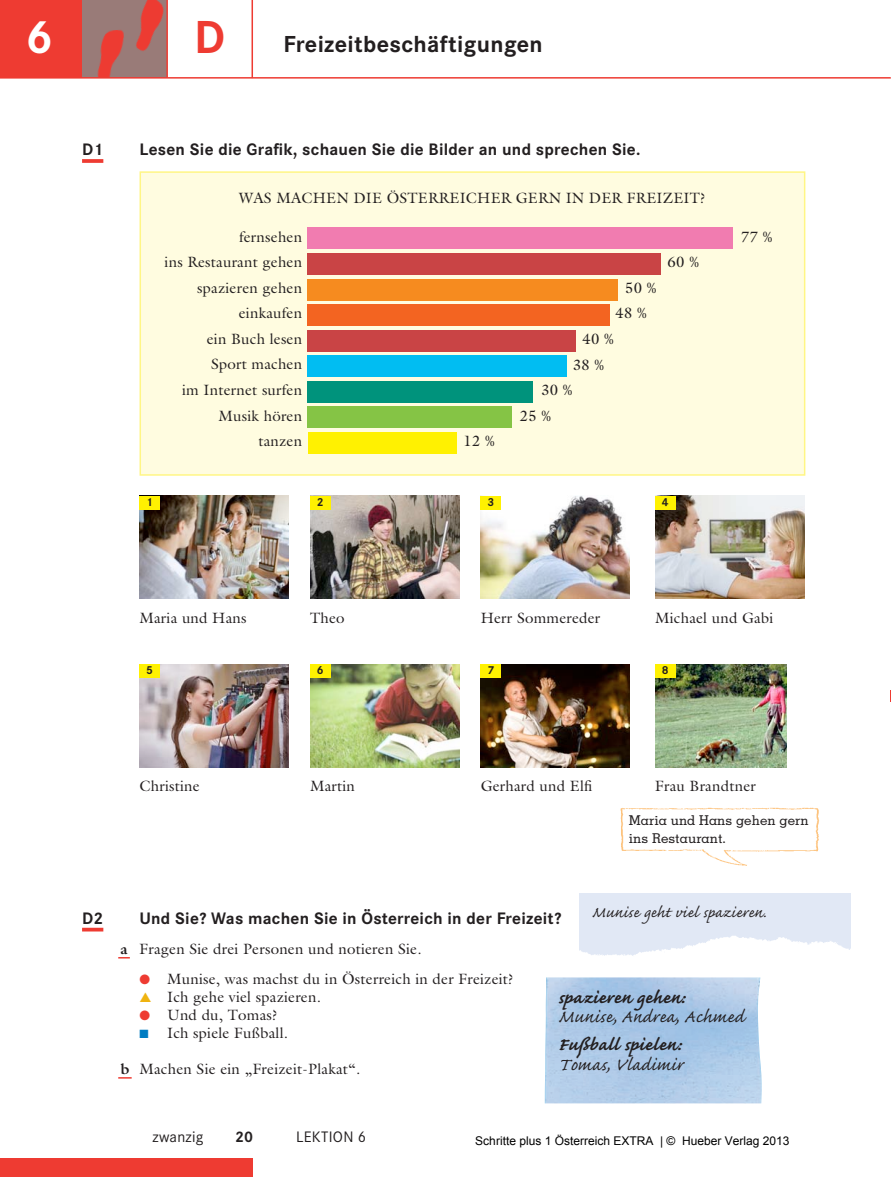
<style>
.page{position:relative;width:896px;height:1177px;background:#fff}
.page>*{position:absolute;margin:0;border:0;box-sizing:border-box;transform-origin:0 0}
.t1{font:700 48px "Corporate S";color:#fff}
.t2{font:700 24px "Corporate S";letter-spacing:.015em;color:#231f20}
.t3{font:22.5px "Caflisch Script";letter-spacing:.015em;color:#231f20}
.t4{font:700 22.5px "Caflisch Script";letter-spacing:.015em;color:#231f20}
.t5{font:19.5px "Caflisch Script";letter-spacing:.015em;color:#231f20}
.t6{font:700 17.25px "Corporate S";letter-spacing:.015em;color:#231f20}
.t7{font:15.75px "Corporate S";letter-spacing:.015em;color:#231f20}
.t8{font:700 15.75px "Corporate S";color:#231f20}
.t9{font:15px/25.5px "Galliard";letter-spacing:.015em;color:#231f20}
.t10{font:500 13.5px/18px "Memphis";color:#231f20}
.t11{font:12px "Arial";color:#000}
.t12{font:700 12px "Corporate S";color:#231f20}
.s1{font-size:48px;color:#ee3b32}
.s2{font-weight:700}
.s3{color:#ee3b32}
.s4{color:#efb310}
.s5{color:#007cc2}
</style>
<div class="page">
<img style="left:655px;top:664px;width:131px;height:102px">
<img style="left:480px;top:664px;width:149px;height:102px">
<img style="left:310px;top:664px;width:149px;height:102px">
<img style="left:139px;top:664px;width:149px;height:102px">
<img style="left:655px;top:496px;width:149px;height:102px">
<img style="left:480px;top:496px;width:149px;height:102px">
<img style="left:310px;top:496px;width:149px;height:102px">
<img style="left:140px;top:496px;width:149px;height:102px">
<svg style="left:82px;top:159px;width:21px;height:4px"></svg>
<svg style="left:82px;top:927px;width:21px;height:4px"></svg>
<svg style="left:118px;top:957px;width:12px;height:1px"></svg>
<svg style="left:118px;top:1077px;width:14px;height:1px"></svg>
<div style="left:139px;top:496px;width:21px;height:13px;background:#fff101"></div>
<div style="left:139px;top:664px;width:21px;height:13px;background:#fff101"></div>
<div style="left:310px;top:496px;width:20px;height:13px;background:#fff101"></div>
<div style="left:480px;top:496px;width:21px;height:13px;background:#fff101"></div>
<div style="left:655px;top:496px;width:20px;height:13px;background:#fff101"></div>
<div style="left:310px;top:664px;width:20px;height:13px;background:#fff101"></div>
<div style="left:480px;top:664px;width:21px;height:13px;background:#fff101"></div>
<div style="left:655px;top:664px;width:20px;height:13px;background:#fff101"></div>
<div style="left:579px;top:893px;width:271px;height:65px;background:#e1e8f5"></div>
<img style="left:579px;top:925px;width:272px;height:33px">
<img style="left:620px;top:807px;width:199px;height:59px">
<div style="left:140px;top:172px;width:664px;height:303px;background:#fffce0"></div>
<div style="left:139px;top:171px;width:666px;height:304px;border:2px solid #fff685"></div>
<div style="left:307px;top:228px;width:426px;height:21px;background:#f17cb0"></div>
<div style="left:307px;top:253px;width:353px;height:21px;background:#c94445"></div>
<div style="left:307px;top:279px;width:311px;height:21px;background:#f68b1f"></div>
<div style="left:307px;top:304px;width:302px;height:21px;background:#f36421"></div>
<div style="left:307px;top:330px;width:268px;height:21px;background:#c94445"></div>
<div style="left:307px;top:355px;width:260px;height:21px;background:#01bdf2"></div>
<div style="left:307px;top:381px;width:226px;height:21px;background:#00937c"></div>
<div style="left:307px;top:406px;width:205px;height:21px;background:#85c445"></div>
<div style="left:307px;top:432px;width:149px;height:21px;background:#fff101"></div>
<img style="left:544px;top:977px;width:217px;height:126px">
<div style="left:81px;top:0;width:86px;height:78px;background:#997b78"></div>
<img style="left:136px;top:0;width:28px;height:51px">
<img style="left:97px;top:30px;width:27px;height:47px">
<hr style="left:251px;top:0;width:2px;height:78px;background:#ee3b32">
<hr style="left:0;top:77px;width:890px;height:2px;background:#ee3b32">
<hr style="left:166px;top:0;width:2px;height:78px;background:#ee3b32">
<div style="left:0;top:0;width:82px;height:78px;background:#ee3b32"></div>
<div style="left:0;top:1158px;width:252px;height:18px;background:#ee3b32"></div>
<h1 class="t1" style="left:26px;top:9px;width:29px">6</h1>
<h2 class="t2" style="left:194px;top:30px;width:350px"><span class="s1">D</span> Freizeitbeschäftigungen</h2>
<p class="t6" style="left:82px;top:139px;width:23px">D1</p>
<p class="t6" style="left:139px;top:139px;width:502px">Lesen Sie die Grafik, schauen Sie die Bilder an und sprechen Sie.</p>
<p class="t9" style="left:239px;top:185px;width:468px">WAS MACHEN DIE ÖSTERREICHER GERN IN DER FREIZEIT?</p>
<p class="t9" style="left:164px;top:224px;width:139px;text-align:right">fernsehen<br>ins Restaurant gehen spazieren gehen einkaufen<br>ein Buch lesen<br>Sport machen<br>im Internet surfen<br>Musik hören<br>tanzen</p>
<p class="t9" style="left:741px;top:224px;width:33px">77 %</p>
<p class="t9" style="left:667px;top:249px;width:33px">60 %</p>
<p class="t9" style="left:615px;top:275px;width:42px;text-indent:10px">50 %<br>48 %</p>
<p class="t9" style="left:573px;top:326px;width:42px;text-indent:10px">40 %<br>38 %</p>
<p class="t9" style="left:519px;top:377px;width:54px;text-indent:21px">30 %<br>25 %</p>
<p class="t9" style="left:463px;top:428px;width:33px">12 %</p>
<p class="t12" style="left:146px;top:495px;width:8px">1</p>
<p class="t12" style="left:317px;top:495px;width:8px">2</p>
<p class="t12" style="left:487px;top:495px;width:8px">3</p>
<p class="t12" style="left:661px;top:495px;width:8px">4</p>
<p class="t9" style="left:139px;top:605px;width:109px">Maria und Hans</p>
<p class="t9" style="left:310px;top:605px;width:36px">Theo</p>
<p class="t9" style="left:480px;top:605px;width:121px">Herr Sommereder</p>
<p class="t9" style="left:655px;top:605px;width:120px">Michael und Gabi</p>
<p class="t12" style="left:146px;top:663px;width:8px">5</p>
<p class="t12" style="left:317px;top:663px;width:8px">6</p>
<p class="t12" style="left:487px;top:663px;width:8px">7</p>
<p class="t12" style="left:661px;top:663px;width:8px">8</p>
<p class="t9" style="left:139px;top:773px;width:62px">Christine</p>
<p class="t9" style="left:310px;top:773px;width:46px">Martin</p>
<p class="t9" style="left:480px;top:773px;width:113px">Gerhard und Elfi</p>
<p class="t9" style="left:655px;top:773px;width:102px">Frau Brandtner</p>
<p class="t10" style="left:628px;top:811px;width:181px">Maria und Hans gehen gern ins Restaurant.</p>
<h3 class="t5" style="left:592px;top:902px;width:176px">Munise geht viel spazieren.</h3>
<p class="t6" style="left:82px;top:907px;width:23px">D2</p>
<p class="t6" style="left:139px;top:907px;width:423px">Und Sie? Was machen Sie in Österreich in der Freizeit?</p>
<p class="t9" style="left:120px;top:935px;width:303px"><span class="s2">a</span> Fragen Sie drei Personen und notieren Sie.</p>
<p class="t9" style="left:139px;top:965px;width:375px"><span class="s3">●</span> Munise, was machst du in Österreich in der Freizeit?</p>
<p class="t9" style="left:139px;top:983px;width:183px"><span class="s4">▲</span> Ich gehe viel spazieren.</p>
<p class="t9" style="left:139px;top:1001px;width:139px"><span class="s3">●</span> Und du, Tomas?</p>
<p class="t9" style="left:139px;top:1019px;width:150px"><span class="s5">■</span> Ich spiele Fußball.</p>
<p class="t9" style="left:120px;top:1055px;width:241px"><span class="s2">b</span> Machen Sie ein „Freizeit-Plakat“.</p>
<h3 class="t4" style="left:558px;top:985px;width:128px">spazieren gehen:</h3>
<h3 class="t3" style="left:558px;top:1004px;width:187px">Munise, Andrea, Achmed</h3>
<h3 class="t4" style="left:558px;top:1032px;width:124px">Fußball spielen:</h3>
<h3 class="t3" style="left:558px;top:1052px;width:126px">Tomas, Vladimir</h3>
<p class="t7" style="left:152px;top:1127px;width:52px">zwanzig</p>
<p class="t8" style="left:235px;top:1126px;width:20px">20</p>
<p class="t7" style="left:296px;top:1127px;width:72px">LEKTION 6</p>
<p class="t11" style="left:475px;top:1132px;width:316px">Schritte plus 1 Österreich EXTRA | © Hueber Verlag 2013</p>
</div>
